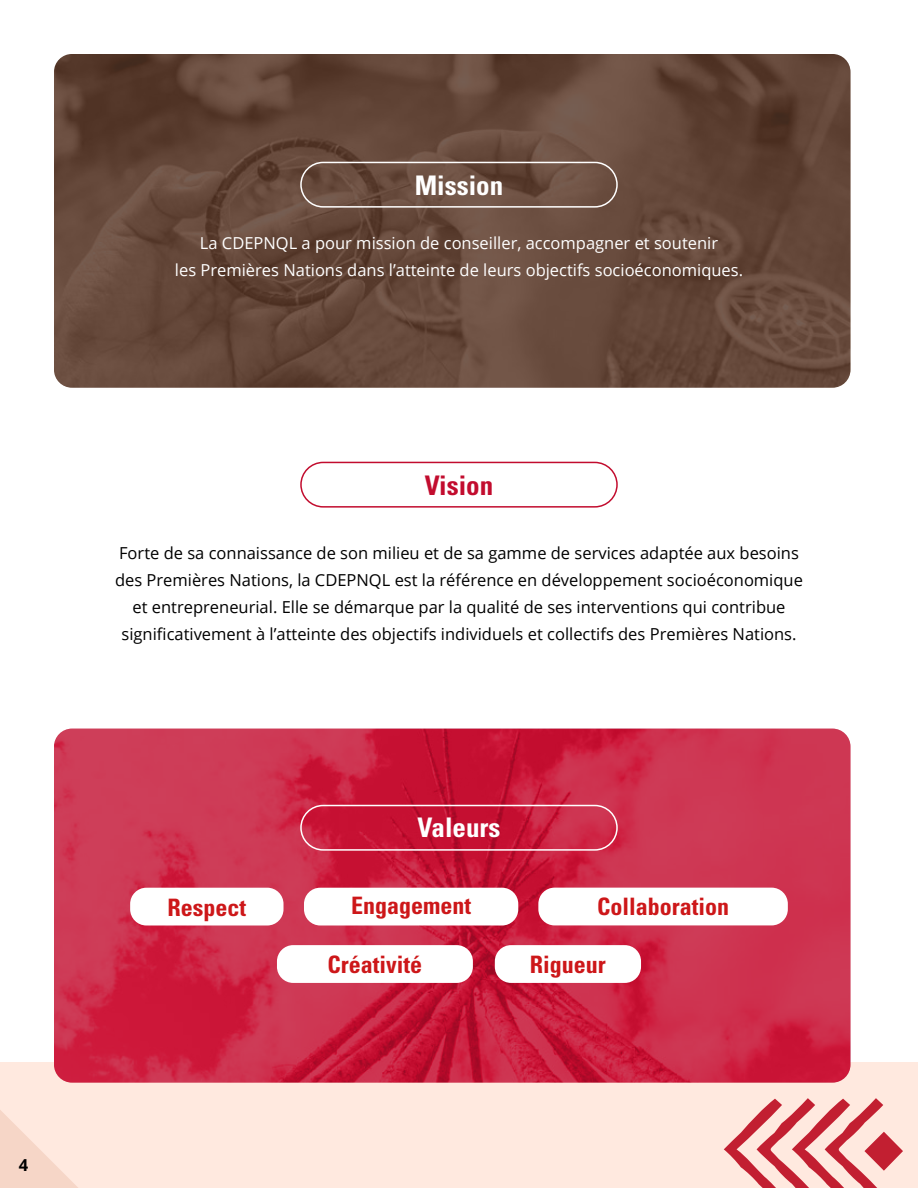
<style>
.page{position:relative;width:918px;height:1188px;background:#fff}
.page>*{position:absolute;margin:0;border:0;box-sizing:border-box;transform-origin:0 0}
.t1{font:700 condensed 27px "Univers";color:#fff}
.t2{font:700 condensed 27px "Univers";color:#c20c2e}
.t3{font:700 condensed 24px "Univers";color:#cd1719}
.t4{font:16.5px/27px "Open Sans";color:#000;text-align:center}
.t5{font:16.5px/27px "Open Sans";color:#fff;text-align:center}
.t6{font:700 16.5px "Open Sans";color:#000}
</style>
<div class="page">
<div style="left:0;top:1063px;width:918px;height:125px;background:#ffe9df"></div>
<img style="left:54px;top:54px;width:796px;height:334px">
<img style="left:54px;top:729px;width:796px;height:354px">
<div style="left:130px;top:888px;width:154px;height:38px;background:#fff;border-radius:16px"></div>
<div style="left:304px;top:888px;width:214px;height:38px;background:#fff;border-radius:16px"></div>
<div style="left:538px;top:888px;width:250px;height:37px;background:#fff;border-radius:16px"></div>
<div style="left:277px;top:945px;width:196px;height:38px;background:#fff;border-radius:16px"></div>
<div style="left:495px;top:945px;width:146px;height:38px;background:#fff;border-radius:16px"></div>
<div style="left:300px;top:162px;width:318px;height:46px;border:2px solid #fff;border-radius:22px"></div>
<div style="left:300px;top:462px;width:318px;height:46px;border:2px solid #c20c2e;border-radius:22px"></div>
<div style="left:300px;top:805px;width:318px;height:46px;border:2px solid #fff;border-radius:22px"></div>
<svg style="left:724px;top:1098px;width:179px;height:90px"></svg>
<svg style="left:0;top:1110px;width:78px;height:78px"></svg>
<p class="t6" style="left:19px;top:1154px;width:11px">4</p>
<h1 class="t1" style="left:415px;top:168px;width:90px">Mission</h1>
<p class="t5" style="left:175px;top:229px;width:570px">La CDEPNQL a pour mission de conseiller, accompagner et soutenir<br>les Premières Nations dans l’atteinte de leurs objectifs socioéconomiques.</p>
<h1 class="t2" style="left:425px;top:469px;width:70px">Vision</h1>
<p class="t4" style="left:115px;top:539px;width:689px">Forte de sa connaissance de son milieu et de sa gamme de services adaptée aux besoins des Premières Nations, la CDEPNQL est la référence en développement socioéconomique et entrepreneurial. Elle se démarque par la qualité de ses interventions qui contribue significativement à l’atteinte des objectifs individuels et collectifs des Premières Nations.</p>
<h1 class="t1" style="left:417px;top:811px;width:84px">Valeurs</h1>
<h2 class="t3" style="left:167px;top:893px;width:80px">Respect</h2>
<h2 class="t3" style="left:351px;top:891px;width:121px">Engagement</h2>
<h2 class="t3" style="left:597px;top:892px;width:134px">Collaboration</h2>
<h2 class="t3" style="left:328px;top:949px;width:96px">Créativité</h2>
<h2 class="t3" style="left:530px;top:949px;width:78px">Rigueur</h2>
</div>
